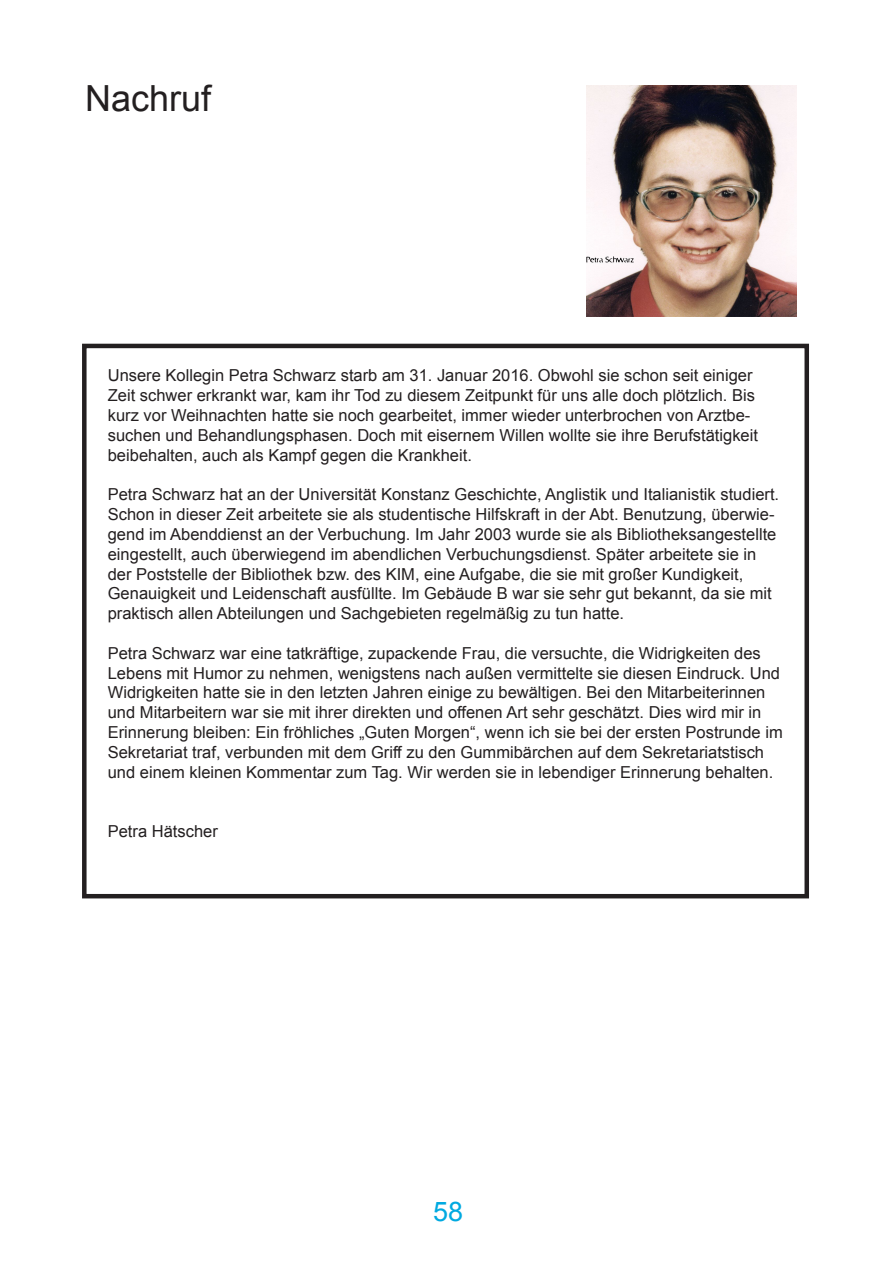
<style>
.page{position:relative;width:893px;height:1263px;background:#fff}
.page>*{position:absolute;margin:0;border:0;box-sizing:border-box;transform-origin:0 0}
.t1{font:36px "Arial";color:#231f20}
.t2{font:27px "Arial";color:#00a9e0}
.t3{font:16.5px/19.8px "Arial";color:#231f20}
</style>
<div class="page">
<div style="left:82px;top:344px;width:727px;height:554px;border:4px solid #231f20"></div>
<img style="left:586px;top:85px;width:210px;height:231px">
<p class="t1" style="left:85px;top:75px;width:128px">Nachruf</p>
<p class="t3" style="left:108px;top:366px;width:652px">Unsere Kollegin Petra Schwarz starb am 31. Januar 2016. Obwohl sie schon seit einiger Zeit schwer erkrankt war, kam ihr Tod zu diesem Zeitpunkt für uns alle doch plötzlich. Bis kurz vor Weihnachten hatte sie noch gearbeitet, immer wieder unterbrochen von Arztbe&shy;suchen und Behandlungsphasen. Doch mit eisernem Willen wollte sie ihre Berufstätigkeit beibehalten, auch als Kampf gegen die Krankheit.</p>
<p class="t3" style="left:108px;top:485px;width:673px">Petra Schwarz hat an der Universität Konstanz Geschichte, Anglistik und Italianistik studiert.<br>Schon in dieser Zeit arbeitete sie als studentische Hilfskraft in der Abt. Benutzung, überwie&shy;gend im Abenddienst an der Verbuchung. Im Jahr 2003 wurde sie als Bibliotheksangestellte eingestellt, auch überwiegend im abendlichen Verbuchungsdienst. Später arbeitete sie in der Poststelle der Bibliothek bzw. des KIM, eine Aufgabe, die sie mit großer Kundigkeit, Genauigkeit und Leidenschaft ausfüllte. Im Gebäude B war sie sehr gut bekannt, da sie mit praktisch allen Abteilungen und Sachgebieten regelmäßig zu tun hatte.</p>
<p class="t3" style="left:108px;top:643px;width:676px">Petra Schwarz war eine tatkräftige, zupackende Frau, die versuchte, die Widrigkeiten des Lebens mit Humor zu nehmen, wenigstens nach außen vermittelte sie diesen Eindruck. Und Widrigkeiten hatte sie in den letzten Jahren einige zu bewältigen. Bei den Mitarbeiterinnen und Mitarbeitern war sie mit ihrer direkten und offenen Art sehr geschätzt. Dies wird mir in Erinnerung bleiben: Ein fröhliches „Guten Morgen“, wenn ich sie bei der ersten Postrunde im Sekretariat traf, verbunden mit dem Griff zu den Gummibärchen auf dem Sekretariatstisch und einem kleinen Kommentar zum Tag. Wir werden sie in lebendiger Erinnerung behalten.</p>
<p class="t3" style="left:108px;top:821px;width:112px">Petra Hätscher</p>
<h2 class="t2" style="left:433px;top:1193px;width:32px">58</h2>
</div>
